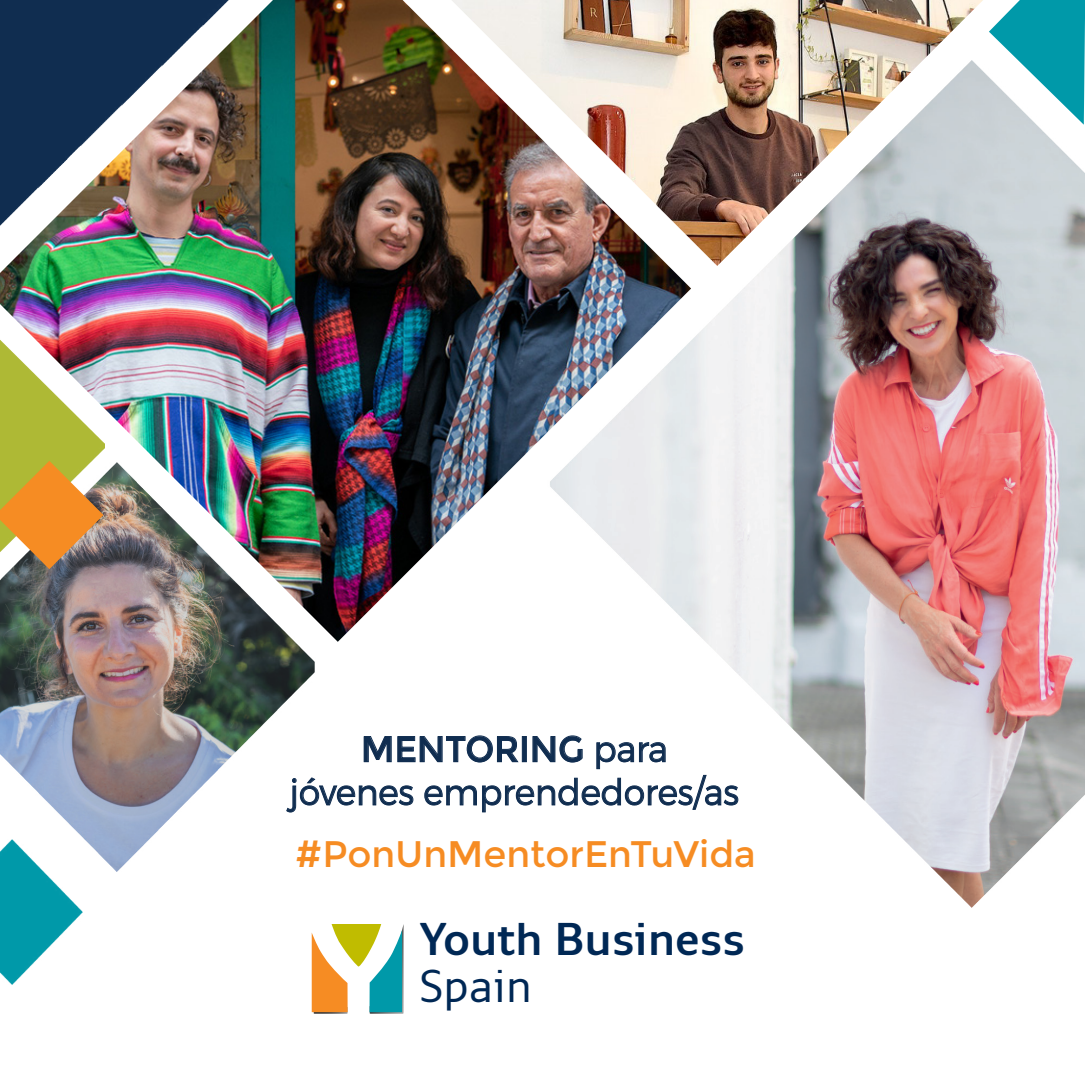
<style>
.page{position:relative;width:1085px;height:1085px;background:#fff}
.page>*{position:absolute;margin:0;border:0;box-sizing:border-box;transform-origin:0 0}
.t1{font:600 45.68px "Monitor Pro";color:#002855}
.t2{font:45.68px "Monitor Pro";color:#002855}
.t3{font:36.9px "Montserrat";color:#f68c23}
.t4{font:300 36px/43.2px "Montserrat";color:#102d50;text-align:center;scale:.95 1}
.s1{font-weight:400}
</style>
<div class="page">
<img style="left:0;top:641px;width:315px;height:230px">
<img style="left:691px;top:71px;width:393px;height:836px">
<img style="left:691px;top:0;width:292px;height:266px">
<img style="left:0;top:839px;width:83px;height:145px">
<svg style="left:286px;top:735px;width:452px;height:77px"></svg>
<svg style="left:312px;top:924px;width:91px;height:89px"></svg>
<img style="left:0;top:0;width:691px;height:641px">
<svg style="left:988px;top:0;width:96px;height:125px"></svg>
<p class="t4" style="left:290px;top:726px;width:474px"><span class="s1">MENTORING</span> para<br>jóvenes emprendedores/as</p>
<p class="t3" style="left:295px;top:832px;width:462px">#PonUnMentorEnTuVida</p>
<p class="t1" style="left:419px;top:908px;width:327px">Youth Business</p>
<p class="t2" style="left:419px;top:954px;width:114px">Spain</p>
</div>
